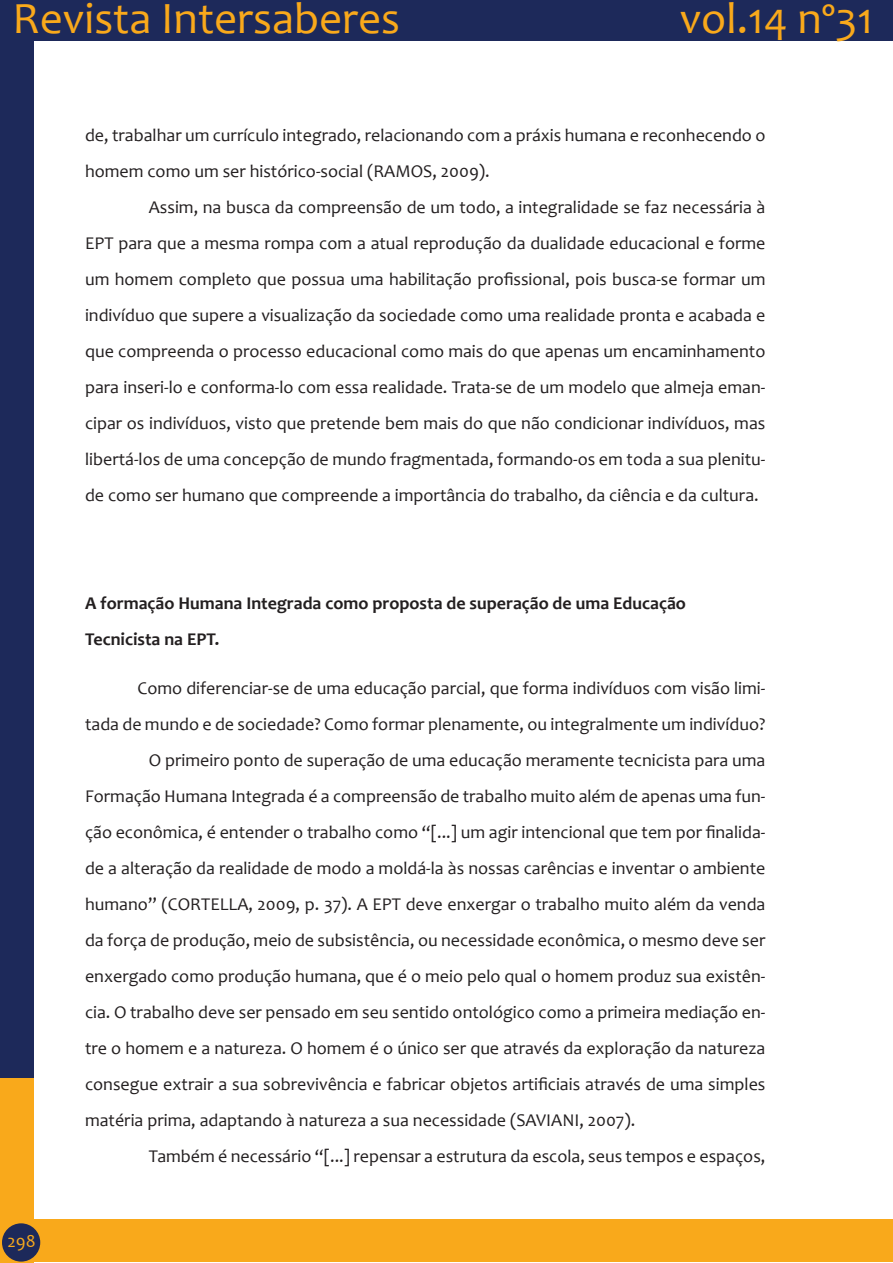
<style>
.page{position:relative;width:893px;height:1263px;background:#fff}
.page>*{position:absolute;margin:0;border:0;box-sizing:border-box;transform-origin:0 0}
.t1{font:45px "Candara";color:#f9a91b}
.t2{font:18px/36px "Candara";color:#231f20;text-align:justify}
.Heading_2{font:700 18px/36px "Candara";color:#231f20}
.t3{font:18px "Candara";color:#f9a91b}
</style>
<div class="page">
<div style="left:0;top:0;width:33px;height:1081px;background:#1d295a"></div>
<div style="left:0;top:0;width:893px;height:41px;background:#1d295a"></div>
<div style="left:0;top:1078px;width:33px;height:185px;background:#f9a91b"></div>
<div style="left:21px;top:1219px;width:872px;height:43px;background:#f9a91b"></div>
<div style="left:2px;top:1223px;width:38px;height:38px;background:#1d295a;border-radius:50%"></div>
<h1 class="t1" style="left:13px;top:-9px;width:389px">Revista Intersaberes</h1>
<h1 class="t1" style="left:680px;top:-9px;width:195px">vol.14 nº31</h1>
<p class="t2" style="left:85px;top:117px;width:682px">de, trabalhar um currículo integrado, relacionando com a práxis humana e reconhecendo o homem como um ser histórico-social (RAMOS, 2009).</p>
<p class="t2" style="left:85px;top:189px;width:682px;text-indent:64px">Assim, na busca da compreensão de um todo, a integralidade se faz necessária à EPT para que a mesma rompa com a atual reprodução da dualidade educacional e forme um homem completo que possua uma habilitação profissional, pois busca-se formar um indivíduo que supere a visualização da sociedade como uma realidade pronta e acabada e que compreenda o processo educacional como mais do que apenas um encaminhamento para inseri-lo e conforma-lo com essa realidade. Trata-se de um modelo que almeja eman&shy;cipar os indivíduos, visto que pretende bem mais do que não condicionar indivíduos, mas libertá-los de uma concepção de mundo fragmentada, formando-os em toda a sua plenitu&shy;de como ser humano que compreende a importância do trabalho, da ciência e da cultura.</p>
<p class="t3" style="left:8px;top:1229px;width:30px">298</p>
<p class="Heading_2" style="left:85px;top:585px;width:602px">A formação Humana Integrada como proposta de superação de uma Educação<br>Tecnicista na EPT.</p>
<p class="t2" style="left:85px;top:670px;width:682px;text-align:right">Como diferenciar-se de uma educação parcial, que forma indivíduos com visão limi-<br>tada de mundo e de sociedade? Como formar plenamente, ou integralmente um indivíduo?</p>
<p class="t2" style="left:85px;top:742px;width:682px;text-indent:64px">O primeiro ponto de superação de uma educação meramente tecnicista para uma Formação Humana Integrada é a compreensão de trabalho muito além de apenas uma fun&shy;ção econômica, é entender o trabalho como “[...] um agir intencional que tem por finalida&shy;de a alteração da realidade de modo a moldá-la às nossas carências e inventar o ambiente humano” (CORTELLA, 2009, p. 37). A EPT deve enxergar o trabalho muito além da venda da força de produção, meio de subsistência, ou necessidade econômica, o mesmo deve ser enxergado como produção humana, que é o meio pelo qual o homem produz sua existên&shy;cia. O trabalho deve ser pensado em seu sentido ontológico como a primeira mediação en&shy;tre o homem e a natureza. O homem é o único ser que através da exploração da natureza consegue extrair a sua sobrevivência e fabricar objetos artificiais através de uma simples matéria prima, adaptando à natureza a sua necessidade (SAVIANI, 2007).</p>
<p class="t2" style="left:149px;top:1138px;width:618px">Também é necessário “[...] repensar a estrutura da escola, seus tempos e espaços,</p>
</div>
